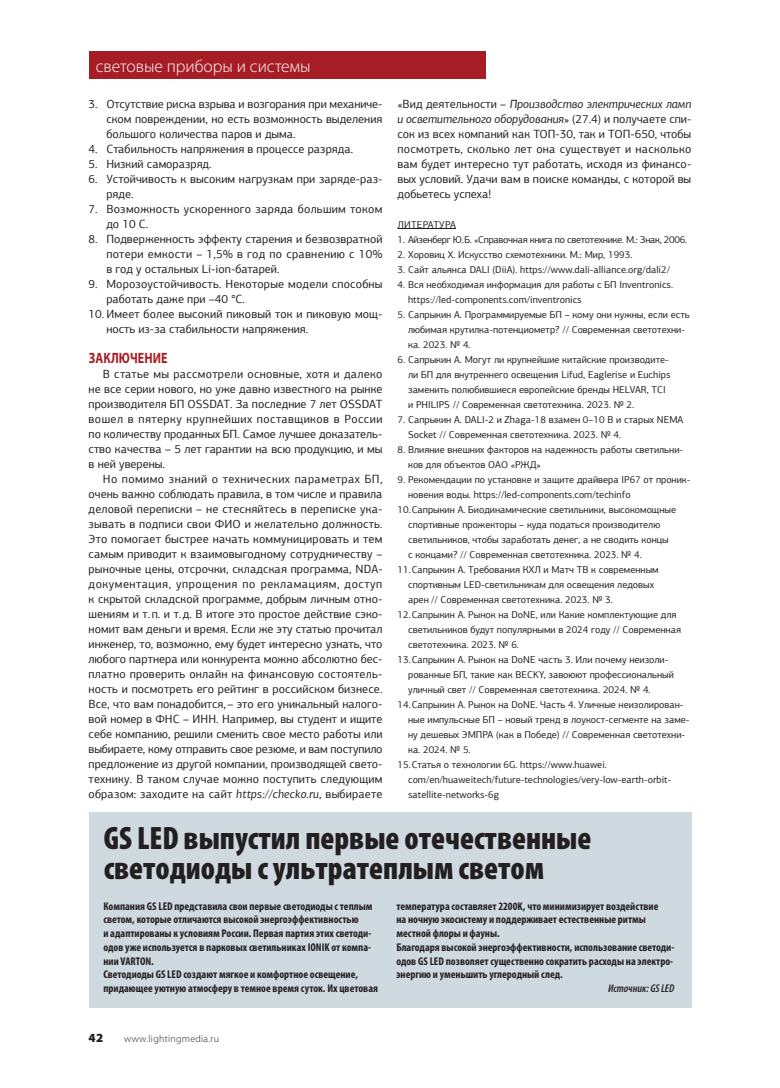
<style>
.page{position:relative;width:780px;height:1088px;background:#fff}
.page>*{position:absolute;margin:0;border:0;box-sizing:border-box;transform-origin:0 0}
.Заголовок_новости{font:900 condensed 32.5px/30px "Myriad Pro";color:#231f20}
.t1{font:300 17.5px "Myriad Pro";color:#fff}
.Pod_ZAG_01{font:700 15px "Myriad Pro";letter-spacing:.01em;color:#a71d26;scale:.8 1}
.t2{font:900 12.5px "Myriad Pro";color:#231f20}
.body{font:11.88px/15px "PF Agora Sans Pro";color:#231f20;text-align:justify}
.нумерованный_список{font:11.88px/15px "PF Agora Sans Pro";letter-spacing:.005em;color:#231f20}
.нумерованный_список-2{font:11.88px/15px "PF Agora Sans Pro";letter-spacing:.025em;color:#231f20}
.Текст_новости{font:700 condensed 11.25px/13.8px "Myriad Pro";color:#231f20}
.новости_источник{font:italic 600 condensed 11.25px "Myriad Pro";color:#231f20}
.литература{font:10px/15px "PF Agora Sans Pro";color:#231f20}
.литература-2{font:10px "PF Agora Sans Pro";letter-spacing:-.03em;color:#231f20}
.t3{font:300 10px "Myriad Pro";letter-spacing:.03em;color:#231f20}
.литература_заголовок{font:10px "PF Agora Sans Pro";letter-spacing:.02em;color:#231f20}
.s1{font-style:italic}
</style>
<div class="page">
<div style="left:89px;top:52px;width:396px;height:27px;background:#a71d26"></div>
<hr style="left:397px;top:228px;width:59px;height:1px;background:#231f20">
<div style="left:89px;top:813px;width:602px;height:195px;background:#cfd9e0"></div>
<h2 class="t1" style="left:96px;top:56px;width:216px">световые приборы и системы</h2>
<p class="нумерованный_список" style="left:106px;top:96px;width:277px;text-align:justify;text-indent:-18px">3. Отсутствие риска взрыва и возгорания при механиче&shy;ском повреждении, но есть возможность выделения большого количества паров и дыма.</p>
<p class="нумерованный_список" style="left:89px;top:141px;width:266px">4. Стабильность напряжения в процессе разряда.</p>
<p class="нумерованный_список" style="left:89px;top:156px;width:124px">5. Низкий саморазряд.</p>
<p class="нумерованный_список" style="left:106px;top:171px;width:277px;text-indent:-18px">6. Устойчивость к высоким нагрузкам при заряде-раз&shy;ряде.</p>
<p class="нумерованный_список-2" style="left:106px;top:201px;width:277px;text-indent:-18px">7. Возможность ускоренного заряда большим током до 10 С.</p>
<p class="нумерованный_список" style="left:106px;top:231px;width:277px;text-align:justify;text-indent:-18px">8. Подверженность эффекту старения и безвозвратной потери емкости – 1,5% в год по сравнению с 10% в год у остальных Li-ion-батарей.</p>
<p class="нумерованный_список" style="left:106px;top:276px;width:278px;text-indent:-18px">9. Морозоустойчивость. Некоторые модели способны работать даже при –40 °C.</p>
<p class="нумерованный_список" style="left:106px;top:306px;width:277px;text-indent:-18px">10. Имеет более высокий пиковый ток и пиковую мощ&shy;ность из-за стабильности напряжения.</p>
<p class="Pod_ZAG_01" style="left:89px;top:348px;width:100px">ЗАКЛЮЧЕНИЕ</p>
<p class="body" style="left:89px;top:366px;width:295px;text-indent:14px">В статье мы рассмотрели основные, хотя и далеко не все серии нового, но уже давно известного на рынке производителя БП OSSDAT. За последние 7 лет OSSDAT вошел в пятерку крупнейших поставщиков в России по количеству проданных БП. Самое лучшее доказатель&shy;ство качества – 5 лет гарантии на всю продукцию, и мы в ней уверены.</p>
<p class="body" style="left:89px;top:471px;width:295px;text-indent:14px">Но помимо знаний о технических параметрах БП, очень важно соблюдать правила, в том числе и правила деловой переписки – не стесняйтесь в переписке ука&shy;зывать в подписи свои ФИО и желательно должность.<br>Это помогает быстрее начать коммуницировать и тем самым приводит к взаимовыгодному сотрудничеству – рыночные цены, отсрочки, складская программа, NDA&shy;документация, упрощения по рекламациям, доступ к скрытой складской программе, добрым личным отно&shy;шениям и т. п. и т.д. В итоге это простое действие сэко&shy;номит вам деньги и время. Если же эту статью прочитал инженер, то, возможно, ему будет интересно узнать, что любого партнера или конкурента можно абсолютно бес&shy;платно проверить онлайн на финансовую состоятель&shy;ность и посмотреть его рейтинг в российском бизнесе.<br>Все, что вам понадобится,– это его уникальный налого&shy;вой номер в ФНС – ИНН. Например, вы студент и ищите себе компанию, решили сменить свое место работы или выбираете, кому отправить свое резюме, и вам поступило предложение из другой компании, производящей свето&shy;технику. В таком случае можно поступить следующим образом: заходите на сайт <span class="s1">https://checko.ru</span>, выбираете</p>
<p class="body" style="left:397px;top:96px;width:295px">«Вид деятельности – <span class="s1">Производство электрических ламп и осветительного оборудования</span>» (27.4) и получаете спи&shy;сок из всех компаний как ТОП‑30, так и ТОП‑650, чтобы посмотреть, сколько лет она существует и насколько вам будет интересно тут работать, исходя из финансо&shy;вых условий. Удачи вам в поиске команды, с которой вы добьетесь успеха!</p>
<p class="литература_заголовок" style="left:397px;top:218px;width:60px">ЛИТЕРАТУРА</p>
<p class="литература-2" style="left:397px;top:233px;width:291px">1. Айзенберг Ю.Б. «Справочная книга по светотехнике. М.: Знак, 2006.</p>
<p class="литература" style="left:397px;top:247px;width:236px">2. Хоровиц Х. Искусство схемотехники. М.: Мир, 1993.</p>
<p class="литература" style="left:397px;top:262px;width:274px">3. Сайт альянса DALI (DiiA). https://www.dali-alliance.org/dali2/</p>
<p class="литература" style="left:408px;top:277px;width:266px;text-indent:-11px">4. Вся необходимая информация для работы с БП Inventronics. https://led-components.com/inventronics</p>
<p class="литература" style="left:408px;top:307px;width:283px;text-indent:-11px">5. Сапрыкин А. Программируемые БП – кому они нужны, если есть любимая крутилка-потенциометр? // Современная светотехни&shy;ка. 2023. № 4.</p>
<p class="литература" style="left:408px;top:352px;width:264px;text-indent:-11px">6. Сапрыкин А. Могут ли крупнейшие китайские производите&shy;ли БП для внутреннего освещения Lifud, Eaglerise и Euchips заменить полюбившиеся европейские бренды HELVAR, TCI и PHILIPS // Современная светотехника. 2023. № 2.</p>
<p class="литература" style="left:408px;top:412px;width:277px;text-indent:-11px">7. Сапрыкин А. DALI‑2 и Zhaga‑18 взамен 0–10 В и старых NEMA<br>Socket // Современная светотехника. 2023. № 4.</p>
<p class="литература" style="left:408px;top:442px;width:276px;text-indent:-11px">8. Влияние внешних факторов на надежность работы светильни&shy;ков для объектов ОАО «РЖД»</p>
<p class="литература" style="left:408px;top:472px;width:284px;text-indent:-11px">9. Рекомендации по установке и защите драйвера IP67 от проник&shy;новения воды. https://led-components.com/techinfo</p>
<p class="литература" style="left:408px;top:502px;width:269px;text-indent:-11px">10.Сапрыкин А. Биодинамические светильники, высокомощные спортивные прожекторы – куда податься производителю светильников, чтобы заработать денег, а не сводить концы<br>с концами? // Современная светотехника. 2023. № 4.</p>
<p class="литература" style="left:408px;top:562px;width:252px;text-indent:-11px">11.Сапрыкин А. Требования КХЛ и Матч ТВ к современным спортивным LED-светильникам для освещения ледовых арен // Современная светотехника. 2023. № 3.</p>
<p class="литература" style="left:408px;top:607px;width:274px;text-indent:-11px">12.Сапрыкин А. Рынок на DoNE, или Какие комплектующие для светильников будут популярными в 2024 году // Современная светотехника. 2023. № 6.</p>
<p class="литература" style="left:408px;top:652px;width:267px;text-indent:-11px">13.Сапрыкин А. Рынок на DoNE часть 3. Или почему неизоли&shy;рованные БП, такие как BECKY, завоюют профессиональный уличный свет // Современная светотехника. 2024. № 4.</p>
<p class="литература" style="left:408px;top:697px;width:283px;text-indent:-11px">14.Сапрыкин А. Рынок на DoNE. Часть 4. Уличные неизолирован&shy;ные импульсные БП – новый тренд в лоукост-сегменте на заме&shy;ну дешевых ЭМПРА (как в Победе) // Современная светотехни&shy;ка. 2024. № 5.</p>
<p class="литература" style="left:408px;top:757px;width:265px;text-indent:-11px">15.Статья о технологии 6G. https://www.huawei. com/en/huaweitech/future-technologies/very-low-earth-orbit&shy;satellite-networks‑6g</p>
<p class="Заголовок_новости" style="left:104px;top:823px;width:489px">GS LED выпустил первые отечественные светодиоды с ультратеплым светом</p>
<p class="Текст_новости" style="left:103px;top:899px;width:270px">Компания GS LED представила свои первые светодиоды с теплым светом, которые отличаются высокой энергоэффективностью<br>и адаптированы к условиям России. Первая партия этих светоди&shy;одов уже используется в парковых светильниках IONIK от компа&shy;нии VARTON.</p>
<p class="Текст_новости" style="left:103px;top:967px;width:276px">Светодиоды GS LED создают мягкое и комфортное освещение, придающее уютную атмосферу в темное время суток. Их цветовая</p>
<p class="t2" style="left:89px;top:1030px;width:16px">42</p>
<p class="t3" style="left:124px;top:1032px;width:96px">www.lightingmedia.ru</p>
<p class="Текст_новости" style="left:396px;top:899px;width:263px">температура составляет 2200K, что минимизирует воздействие на ночную экосистему и поддерживает естественные ритмы местной флоры и фауны.</p>
<p class="Текст_новости" style="left:396px;top:940px;width:279px;text-align:justify">Благодаря высокой энергоэффективности, использование светоди&shy;одов GS LED позволяет существенно сократить расходы на электро&shy;энергию и уменьшить углеродный след.</p>
<p class="новости_источник" style="left:608px;top:982px;width:68px">Источник: GS LED</p>
</div>
